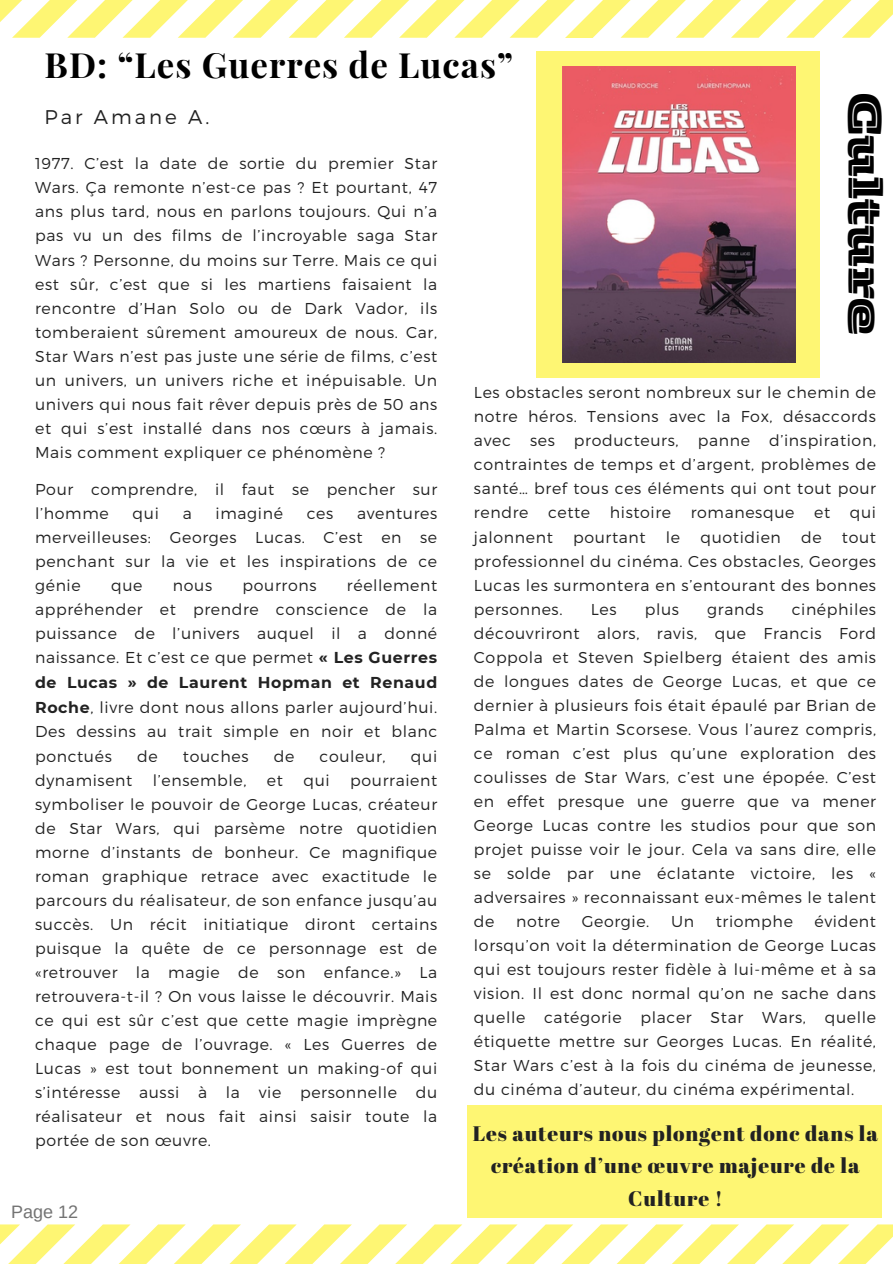
<style>
.page{position:relative;width:893px;height:1264px;background:#fff}
.page>*{position:absolute;margin:0;border:0;box-sizing:border-box;transform-origin:0 0}
.t1{font:48.75px "Zico Display HL Inline";color:#000}
.t2{font:700 34.8px "Playfair Display";letter-spacing:.03em;color:#000}
.t3{font:21px/32.7px "Abril Fatface";letter-spacing:.04em;color:#222;text-align:center}
.t4{font:300 19.8px "Montserrat";letter-spacing:.15em;color:#222}
.t5{font:18px "Arimo";color:#737373}
.t6{font:300 15.75px/24px "Montserrat";letter-spacing:.04em;color:#222;text-align:justify}
.s1{font-weight:700}
</style>
<div class="page">
<svg style="left:0;top:0;width:892px;height:38px"></svg>
<svg style="left:0;top:1224px;width:892px;height:39px"></svg>
<div style="left:536px;top:51px;width:284px;height:326px;background:#fef673"></div>
<div style="left:467px;top:1105px;width:414px;height:112px;background:#fef673"></div>
<img style="left:562px;top:66px;width:233px;height:296px">
<h1 class="t2" style="left:45px;top:40px;width:470px">BD: “Les Guerres de Lucas”</h1>
<p class="t4" style="left:45px;top:104px;width:166px">Par Amane A.</p>
<h3 class="t1" style="left:894px;top:93px;width:243px;rotate:90deg">Culture</h3>
<h3 class="t6" style="left:35px;top:151px;width:403px">1977. C’est la date de sortie du premier Star Wars. Ça remonte n’est-ce pas ? Et pourtant, 47 ans plus tard, nous en parlons toujours. Qui n’a pas vu un des films de l’incroyable saga Star Wars ? Personne, du moins sur Terre. Mais ce qui est sûr, c’est que si les martiens faisaient la rencontre d’Han Solo ou de Dark Vador, ils tomberaient sûrement amoureux de nous. Car, Star Wars n’est pas juste une série de films, c’est un univers, un univers riche et inépuisable. Un univers qui nous fait rêver depuis près de 50 ans et qui s’est installé dans nos cœurs à jamais.<br>Mais comment expliquer ce phénomène ?</h3>
<p class="t6" style="left:35px;top:476px;width:403px">Pour comprendre, il faut se pencher sur l’homme</p>
<h4 class="t6" style="left:474px;top:380px;width:403px">Les obstacles seront nombreux sur le chemin de notre héros. Tensions avec la Fox, désaccords avec ses producteurs, panne d’inspiration, contraintes de temps et d’argent, problèmes de santé… bref tous ces éléments qui ont tout pour rendre cette histoire romanesque et qui jalonnent</h4>
<p class="t6" style="left:132px;top:500px;width:28px">qui</p>
<p class="t6" style="left:183px;top:500px;width:11px">a</p>
<p class="t6" style="left:215px;top:500px;width:69px">imaginé</p>
<p class="t6" style="left:307px;top:500px;width:28px">ces</p>
<p class="t6" style="left:35px;top:500px;width:403px;text-indent:322px">aventures merveilleuses: Georges Lucas. C’est en se penchant sur la vie et les inspirations de ce génie</p>
<h4 class="t6" style="left:573px;top:524px;width:74px">pourtant</h4>
<h4 class="t6" style="left:665px;top:524px;width:16px">le</h4>
<h4 class="t6" style="left:700px;top:524px;width:82px">quotidien</h4>
<h4 class="t6" style="left:801px;top:524px;width:22px">de</h4>
<h4 class="t6" style="left:474px;top:524px;width:403px;text-indent:368px">tout professionnel du cinéma. Ces obstacles, Georges Lucas les surmontera en s’entourant des bonnes personnes.</h4>
<p class="t6" style="left:35px;top:572px;width:403px;text-indent:312px">réellement appréhender et prendre conscience de la puissance de l’univers auquel il a donné naissance. Et c’est ce que permet <span class="s1">« Les Guerres de Lucas » de Laurent Hopman et Renaud Roche</span>, livre dont nous allons parler aujourd’hui.<br>Des dessins au trait simple en noir et blanc ponctués</p>
<p class="t6" style="left:111px;top:572px;width:33px">que</p>
<p class="t6" style="left:173px;top:572px;width:41px">nous</p>
<p class="t6" style="left:242px;top:572px;width:75px">pourrons</p>
<h4 class="t6" style="left:474px;top:596px;width:403px;text-indent:318px">cinéphiles découvriront alors, ravis, que Francis Ford Coppola et Steven Spielberg étaient des amis de longues dates de George Lucas, et que ce dernier à plusieurs fois était épaulé par Brian de Palma et Martin Scorsese. Vous l’aurez compris, ce roman c’est plus qu’une exploration des coulisses de Star Wars, c’est une épopée. C’est en effet presque une guerre que va mener George Lucas contre les studios pour que son projet puisse voir le jour. Cela va sans dire, elle se solde par une éclatante victoire, les « adversaires » reconnaissant eux-mêmes le talent de</h4>
<h4 class="t6" style="left:590px;top:596px;width:27px">Les</h4>
<h4 class="t6" style="left:644px;top:596px;width:36px">plus</h4>
<h4 class="t6" style="left:707px;top:596px;width:58px">grands</h4>
<p class="t6" style="left:137px;top:743px;width:22px">de</p>
<p class="t6" style="left:183px;top:743px;width:67px">touches</p>
<p class="t6" style="left:274px;top:743px;width:22px">de</p>
<p class="t6" style="left:319px;top:743px;width:67px">couleur,</p>
<p class="t6" style="left:411px;top:743px;width:28px">qui</p>
<p class="t6" style="left:35px;top:767px;width:99px">dynamisent</p>
<p class="t6" style="left:153px;top:767px;width:95px">l’ensemble,</p>
<p class="t6" style="left:267px;top:767px;width:18px">et</p>
<p class="t6" style="left:303px;top:767px;width:28px">qui</p>
<p class="t6" style="left:35px;top:767px;width:403px;text-indent:315px">pourraient symboliser le pouvoir de George Lucas, créateur de Star Wars, qui parsème notre quotidien morne d’instants de bonheur. Ce magnifique roman graphique retrace avec exactitude le parcours du réalisateur, de son enfance jusqu’au succès. Un récit initiatique diront certains puisque la quête de ce personnage est de «retrouver la magie de son enfance.» La retrouvera-t-il ? On vous laisse le découvrir. Mais ce qui est sûr c’est que cette magie imprègne chaque page de l’ouvrage. « Les Guerres de Lucas » est tout bonnement un making-of qui s’intéresse aussi à la vie personnelle du réalisateur et nous fait ainsi saisir toute la portée de son œuvre.</p>
<h4 class="t6" style="left:474px;top:908px;width:403px;text-indent:340px">évident lorsqu’on voit la détermination de George Lucas qui est toujours rester fidèle à lui-même et à sa vision. Il est donc normal qu’on ne sache dans quelle catégorie placer Star Wars, quelle étiquette mettre sur Georges Lucas. En réalité, Star Wars c’est à la fois du cinéma de jeunesse, du cinéma d’auteur, du cinéma expérimental.</h4>
<h4 class="t6" style="left:516px;top:908px;width:45px">notre</h4>
<h4 class="t6" style="left:581px;top:908px;width:69px">Georgie.</h4>
<h4 class="t6" style="left:671px;top:908px;width:25px">Un</h4>
<h4 class="t6" style="left:715px;top:908px;width:79px">triomphe</h4>
<p class="t3" style="left:472px;top:1116px;width:406px">Les auteurs nous plongent donc dans la création d’une œuvre majeure de la<br>Culture !</p>
<p class="t5" style="left:11px;top:1201px;width:69px">Page 12</p>
</div>
